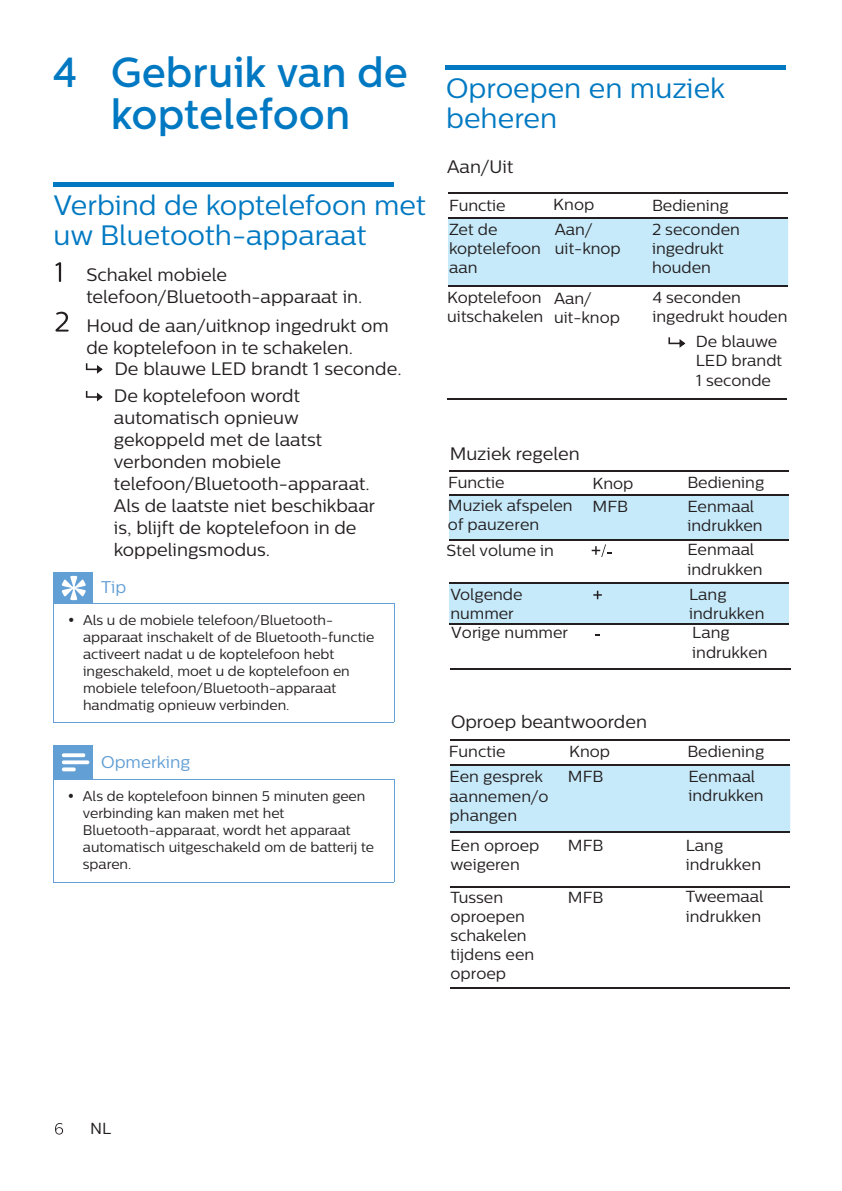
<style>
.page{position:relative;width:842px;height:1191px;background:#fff}
.page>*{position:absolute;margin:0;border:0;box-sizing:border-box;transform-origin:0 0}
.t1{font:500 42px/42px "Centrale Sans";color:#0079c2;text-align:center}
.t2{font:28px/30px "Centrale Sans";color:#0079c2}
.t3{font:18px/22px "Centrale Sans";color:#231f20}
.t4{font:17px "Centrale Sans";color:#629fd5}
.t5{font:16px/19.2px "Centrale Sans";color:#231f20}
.t6{font:14px/17px "Centrale Sans";color:#231f20}
</style>
<div class="page">
<hr style="left:54px;top:182px;width:340px;height:4px;background:#0079c2">
<svg style="left:55px;top:262px;width:6px;height:20px"></svg>
<svg style="left:55px;top:312px;width:14px;height:19px"></svg>
<svg style="left:86px;top:363px;width:17px;height:11px"></svg>
<svg style="left:86px;top:391px;width:17px;height:10px"></svg>
<div style="left:448px;top:218px;width:340px;height:68px;background:#c6eafa"></div>
<hr style="left:448px;top:193px;width:96px;height:1px;background:#231f20">
<hr style="left:544px;top:193px;width:92px;height:1px;background:#231f20">
<hr style="left:636px;top:193px;width:152px;height:1px;background:#231f20">
<hr style="left:448px;top:217px;width:96px;height:1px;background:#231f20">
<hr style="left:544px;top:217px;width:92px;height:1px;background:#231f20">
<hr style="left:636px;top:217px;width:152px;height:1px;background:#231f20">
<hr style="left:448px;top:286px;width:96px;height:1px;background:#231f20">
<hr style="left:544px;top:286px;width:92px;height:1px;background:#231f20">
<hr style="left:636px;top:286px;width:152px;height:1px;background:#231f20">
<hr style="left:447px;top:399px;width:96px;height:1px;background:#231f20">
<hr style="left:543px;top:399px;width:92px;height:1px;background:#231f20">
<hr style="left:635px;top:399px;width:152px;height:1px;background:#231f20">
<svg style="left:668px;top:337px;width:17px;height:11px"></svg>
<div style="left:680px;top:583px;width:109px;height:41px;background:#c6eafa"></div>
<div style="left:582px;top:583px;width:98px;height:41px;background:#c6eafa"></div>
<div style="left:449px;top:583px;width:133px;height:41px;background:#c6eafa"></div>
<div style="left:680px;top:495px;width:109px;height:44px;background:#c6eafa"></div>
<div style="left:582px;top:495px;width:98px;height:44px;background:#c6eafa"></div>
<div style="left:449px;top:495px;width:133px;height:44px;background:#c6eafa"></div>
<hr style="left:449px;top:470px;width:133px;height:1px;background:#231f20">
<hr style="left:582px;top:470px;width:98px;height:1px;background:#231f20">
<hr style="left:680px;top:470px;width:109px;height:1px;background:#231f20">
<hr style="left:449px;top:495px;width:133px;height:1px;background:#231f20">
<hr style="left:582px;top:495px;width:98px;height:1px;background:#231f20">
<hr style="left:680px;top:495px;width:109px;height:1px;background:#231f20">
<hr style="left:449px;top:539px;width:133px;height:1px;background:#231f20">
<hr style="left:582px;top:539px;width:98px;height:1px;background:#231f20">
<hr style="left:680px;top:539px;width:109px;height:1px;background:#231f20">
<hr style="left:449px;top:582px;width:133px;height:1px;background:#231f20">
<hr style="left:582px;top:582px;width:98px;height:1px;background:#231f20">
<hr style="left:680px;top:582px;width:109px;height:1px;background:#231f20">
<hr style="left:449px;top:624px;width:133px;height:1px;background:#231f20">
<hr style="left:582px;top:624px;width:98px;height:1px;background:#231f20">
<hr style="left:680px;top:624px;width:109px;height:1px;background:#231f20">
<hr style="left:451px;top:668px;width:133px;height:1px;background:#231f20">
<hr style="left:584px;top:668px;width:97px;height:1px;background:#231f20">
<hr style="left:681px;top:668px;width:110px;height:1px;background:#231f20">
<svg style="left:592px;top:544px;width:19px;height:13px"></svg>
<svg style="left:593px;top:590px;width:9px;height:9px"></svg>
<div style="left:450px;top:765px;width:340px;height:66px;background:#c6eafa"></div>
<hr style="left:450px;top:740px;width:108px;height:1px;background:#231f20">
<hr style="left:558px;top:740px;width:114px;height:1px;background:#231f20">
<hr style="left:672px;top:740px;width:118px;height:1px;background:#231f20">
<hr style="left:450px;top:764px;width:108px;height:1px;background:#231f20">
<hr style="left:558px;top:764px;width:114px;height:1px;background:#231f20">
<hr style="left:672px;top:764px;width:118px;height:1px;background:#231f20">
<hr style="left:450px;top:831px;width:108px;height:1px;background:#231f20">
<hr style="left:558px;top:831px;width:114px;height:1px;background:#231f20">
<hr style="left:672px;top:831px;width:118px;height:1px;background:#231f20">
<hr style="left:450px;top:886px;width:108px;height:1px;background:#231f20">
<hr style="left:558px;top:886px;width:114px;height:1px;background:#231f20">
<hr style="left:672px;top:886px;width:118px;height:1px;background:#231f20">
<hr style="left:446px;top:66px;width:340px;height:4px;background:#0079c2">
<hr style="left:450px;top:987px;width:108px;height:1px;background:#231f20">
<hr style="left:558px;top:987px;width:114px;height:1px;background:#231f20">
<hr style="left:672px;top:987px;width:118px;height:1px;background:#231f20">
<div style="left:54px;top:572px;width:39px;height:31px;background:#629fd5"></div>
<hr style="left:54px;top:603px;width:1px;height:119px;background:#629fd5">
<hr style="left:394px;top:604px;width:1px;height:118px;background:#629fd5">
<hr style="left:54px;top:722px;width:39px;height:1px;background:#629fd5">
<hr style="left:93px;top:722px;width:301px;height:1px;background:#629fd5">
<hr style="left:92px;top:603px;width:302px;height:1px;background:#629fd5">
<svg style="left:62px;top:576px;width:24px;height:24px"></svg>
<div style="left:54px;top:745px;width:39px;height:34px;background:#629fd5"></div>
<hr style="left:54px;top:779px;width:1px;height:103px;background:#629fd5">
<hr style="left:394px;top:779px;width:1px;height:103px;background:#629fd5">
<hr style="left:54px;top:882px;width:39px;height:1px;background:#629fd5">
<hr style="left:93px;top:882px;width:301px;height:1px;background:#629fd5">
<hr style="left:92px;top:779px;width:302px;height:1px;background:#629fd5">
<svg style="left:62px;top:753px;width:27px;height:18px"></svg>
<svg style="left:55px;top:1123px;width:8px;height:11px"></svg>
<h1 class="t1" style="left:53px;top:51px;width:357px">4 Gebruik van de koptelefoon</h1>
<h2 class="t2" style="left:54px;top:189px;width:374px">Verbind de koptelefoon met uw Bluetooth-apparaat</h2>
<p class="t3" style="left:86px;top:264px;width:278px">Schakel mobiele telefoon/Bluetooth-apparaat in.</p>
<p class="t3" style="left:86px;top:314px;width:304px">Houd de aan/uitknop ingedrukt om de koptelefoon in te schakelen.</p>
<p class="t3" style="left:114px;top:355px;width:289px;line-height:27px">De blauwe LED brandt 1 seconde.<br>De koptelefoon wordt</p>
<p class="t3" style="left:114px;top:407px;width:263px">automatisch opnieuw gekoppeld met de laatst verbonden mobiele telefoon/Bluetooth-apparaat.<br>Als de laatste niet beschikbaar is, blijft de koptelefoon in de koppelingsmodus.</p>
<p class="t4" style="left:101px;top:577px;width:27px">Tip</p>
<p class="t6" style="left:83px;top:611px;width:293px;text-indent:-15px">• Als u de mobiele telefoon/Bluetooth&shy;apparaat inschakelt of de Bluetooth-functie activeert nadat u de koptelefoon hebt ingeschakeld, moet u de koptelefoon en mobiele telefoon/Bluetooth-apparaat handmatig opnieuw verbinden.</p>
<p class="t4" style="left:101px;top:752px;width:91px">Opmerking</p>
<p class="t6" style="left:83px;top:787px;width:293px;text-indent:-15px">• Als de koptelefoon binnen 5 minuten geen verbinding kan maken met het<br>Bluetooth-apparaat, wordt het apparaat automatisch uitgeschakeld om de batterij te sparen.</p>
<h2 class="t2" style="left:446px;top:73px;width:280px">Oproepen en muziek beheren</h2>
<p class="t3" style="left:447px;top:155px;width:68px">Aan/Uit</p>
<p class="t5" style="left:449px;top:195px;width:58px">Functie</p>
<p class="t5" style="left:553px;top:195px;width:42px">Knop</p>
<p class="t5" style="left:652px;top:195px;width:78px">Bediening</p>
<p class="t5" style="left:449px;top:219px;width:93px">Zet de koptelefoon aan</p>
<p class="t5" style="left:555px;top:219px;width:67px">Aan/ uit-knop</p>
<p class="t5" style="left:652px;top:219px;width:89px">2 seconden ingedrukt houden</p>
<p class="t5" style="left:447px;top:288px;width:98px">Koptelefoon uitschakelen</p>
<p class="t5" style="left:554px;top:288px;width:67px">Aan/ uit-knop</p>
<p class="t5" style="left:652px;top:287px;width:137px">4 seconden ingedrukt houden</p>
<p class="t5" style="left:696px;top:332px;width:88px">De blauwe<br>LED brandt<br>1 seconde</p>
<p class="t3" style="left:450px;top:442px;width:132px">Muziek regelen</p>
<p class="t5" style="left:448px;top:473px;width:58px">Functie</p>
<p class="t5" style="left:592px;top:473px;width:42px">Knop</p>
<p class="t5" style="left:687px;top:473px;width:78px">Bediening</p>
<p class="t5" style="left:448px;top:496px;width:182px;line-height:18.4px">Muziek afspelen MFB of pauzeren</p>
<p class="t5" style="left:687px;top:497px;width:77px">Eenmaal indrukken</p>
<p class="t5" style="left:687px;top:540px;width:77px">Eenmaal indrukken</p>
<p class="t5" style="left:689px;top:584px;width:80px">Lang indrukken<br>Lang indrukken</p>
<p class="t5" style="left:447px;top:540px;width:109px">Stel volume in</p>
<p class="t5" style="left:450px;top:584px;width:119px">Volgende nummer<br>Vorige nummer</p>
<p class="t3" style="left:451px;top:710px;width:197px">Oproep beantwoorden</p>
<p class="t5" style="left:449px;top:741px;width:58px">Functie</p>
<p class="t5" style="left:569px;top:742px;width:42px">Knop</p>
<p class="t5" style="left:687px;top:741px;width:78px">Bediening</p>
<p class="t5" style="left:450px;top:767px;width:100px">Een gesprek aannemen/o phangen</p>
<p class="t5" style="left:450px;top:835px;width:90px">Een oproep weigeren</p>
<p class="t5" style="left:688px;top:766px;width:77px">Eenmaal indrukken</p>
<p class="t5" style="left:686px;top:835px;width:77px">Lang indrukken</p>
<p class="t5" style="left:568px;top:766px;width:37px">MFB</p>
<p class="t5" style="left:568px;top:836px;width:37px">MFB</p>
<p class="t5" style="left:450px;top:887px;width:85px">Tussen oproepen schakelen tijdens een oproep</p>
<p class="t5" style="left:568px;top:887px;width:37px">MFB</p>
<p class="t5" style="left:686px;top:887px;width:79px">Tweemaal indrukken</p>
<p class="t5" style="left:90px;top:1118px;width:23px">NL</p>
</div>
